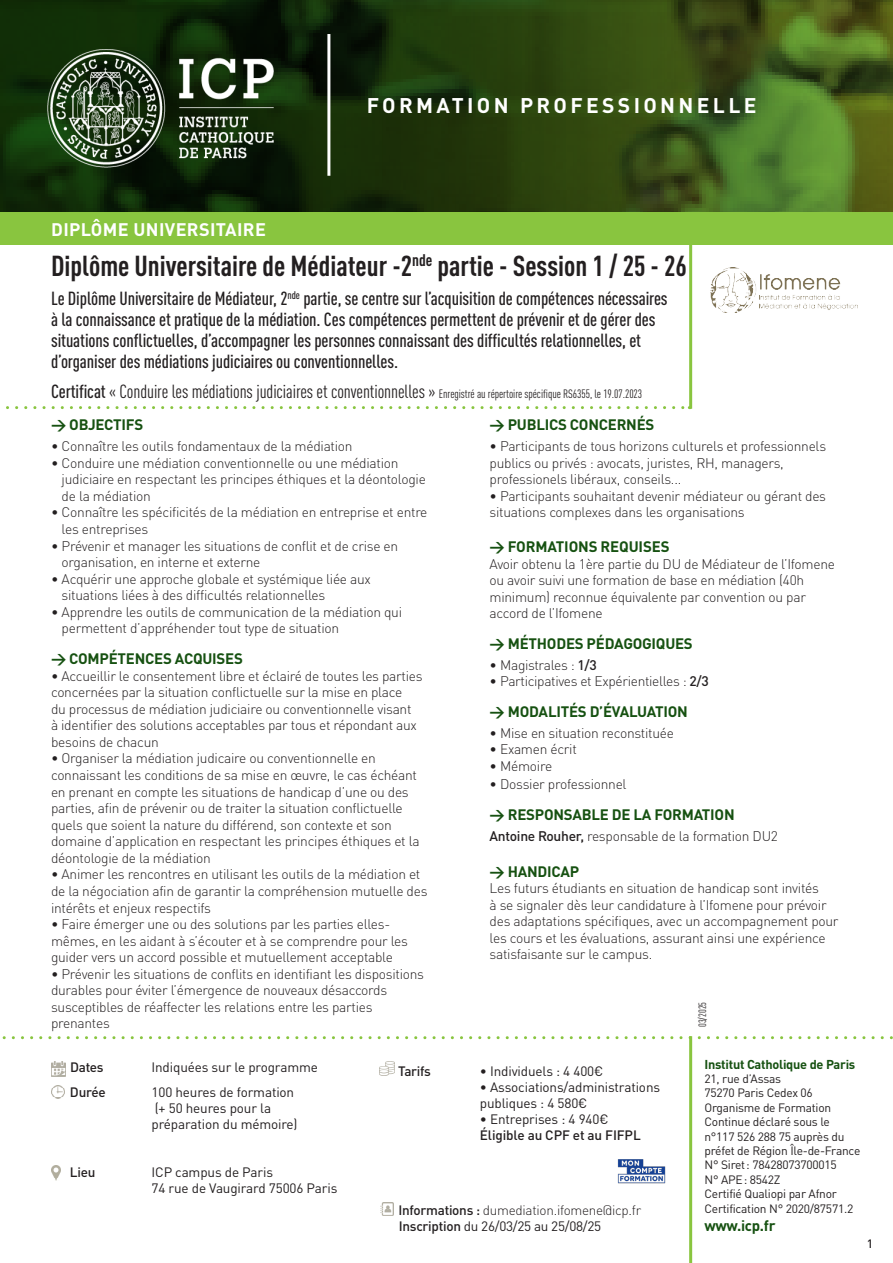
<style>
.page{position:relative;width:893px;height:1263px;background:#fff}
.page>*{position:absolute;margin:0;border:0;box-sizing:border-box;transform-origin:0 0}
.FC_titre_formation{font:700 condensed 28.5px "DINOT";color:#231f20}
.t1{font:700 21px "DINOT";letter-spacing:.16em;color:#fff}
.FC_titre_formation-2{font:500 condensed 18.75px/21px "DINOT";letter-spacing:-.005em;color:#231f20}
.FC_titre_formation-3{font:condensed 18.75px "DINOT";letter-spacing:-.005em;color:#231f20}
.t2{font:700 18px "DINOT";letter-spacing:.02em;color:#fff}
.FC_titre{font:700 15px "DINOT";letter-spacing:-.015em;color:#165111}
.txt_courant_FC{font:700 15px "DINOT";letter-spacing:-.01em;color:#165111}
.FC_titre-2{font:300 13.8px/16.5px "DINOT";letter-spacing:-.02em;color:#231f20}
.txt_courant_FC-2{font:300 13.8px/16.5px "DINOT";letter-spacing:-.02em;color:#231f20}
.Infos_pratiques{font:13.5px/16.2px "DINOT";letter-spacing:-.01em;color:#231f20}
.Infos_pratiques-2{font:300 13.5px/16.2px "DINOT";letter-spacing:-.02em;color:#231f20}
.Infos_pratiques-3{font:500 13.5px/16.2px "DINOT";letter-spacing:-.02em;color:#231f20}
.txt_courant_FC-3{font:700 12.75px "DINOT";letter-spacing:-.02em;color:#165111}
.txt_courant_FC-4{font:12px/14.4px "DINOT";letter-spacing:-.02em;color:#231f20}
.Les_Plus{font:500 12px "DINOT";color:#231f20}
.t3{font:condensed 10.5px "DINOT";color:#231f20}
.s1{font-weight:500}
.s2{font-size:12px}
.s3{font-weight:400}
</style>
<div class="page">
<img style="left:0;top:0;width:893px;height:213px">
<div style="left:0;top:213px;width:893px;height:32px;background:#89c53f"></div>
<hr style="left:689px;top:230px;width:3px;height:179px;background:#89c53f">
<img style="left:48px;top:50px;width:225px;height:117px">
<svg style="left:6px;top:406px;width:683px;height:3px"></svg>
<svg style="left:2px;top:1036px;width:891px;height:3px"></svg>
<img style="left:51px;top:1061px;width:15px;height:14px">
<svg style="left:51px;top:1075px;width:15px;height:1px"></svg>
<img style="left:51px;top:1085px;width:14px;height:13px">
<img style="left:51px;top:1165px;width:10px;height:14px">
<hr style="left:327px;top:34px;width:3px;height:142px;background:#fff">
<img style="left:379px;top:1061px;width:15px;height:14px">
<svg style="left:381px;top:1202px;width:12px;height:13px"></svg>
<img style="left:617px;top:1159px;width:49px;height:25px">
<hr style="left:689px;top:1036px;width:3px;height:227px;background:#89c53f">
<img style="left:711px;top:268px;width:146px;height:45px">
<p class="t1" style="left:367px;top:92px;width:391px">FORMATION PROFESSIONNELLE</p>
<p class="t2" style="left:51px;top:218px;width:216px">DIPLÔME UNIVERSITAIRE</p>
<p class="FC_titre_formation" style="left:51px;top:248px;width:637px">Diplôme Universitaire de Médiateur -2<sup>nde</sup> partie - Session 1 / 25 - 26</p>
<p class="FC_titre_formation-2" style="left:51px;top:288px;width:618px">Le Diplôme Universitaire de Médiateur, 2<sup>nde</sup> partie, se centre sur l’acquisition de compétences nécessaires à la connaissance et pratique de la médiation. Ces compétences permettent de prévenir et de gérer des situations conflictuelles, d’accompagner les personnes connaissant des difficultés relationnelles, et d’organiser des médiations judiciaires ou conventionnelles.</p>
<p class="FC_titre_formation-3" style="left:51px;top:380px;width:593px"><span class="s1">Certificat</span> « Conduire les médiations judiciaires et conventionnelles » <span class="s2">Enregistré au répertoire spécifique RS6355, le 19.07.2023</span></p>
<p class="FC_titre" style="left:51px;top:415px;width:94px">→ OBJECTIFS</p>
<p class="FC_titre-2" style="left:51px;top:438px;width:303px">• Connaître les outils fondamentaux de la médiation</p>
<p class="FC_titre-2" style="left:62px;top:454px;width:366px;text-indent:-11px">• Conduire une médiation conventionnelle ou une médiation judiciaire en respectant les principes éthiques et la déontologie de la médiation</p>
<p class="FC_titre-2" style="left:62px;top:504px;width:367px;text-indent:-11px">• Connaître les spécificités de la médiation en entreprise et entre les entreprises</p>
<p class="FC_titre-2" style="left:62px;top:537px;width:338px;text-indent:-11px">• Prévenir et manager les situations de conflit et de crise en organisation, en interne et externe</p>
<p class="FC_titre-2" style="left:62px;top:570px;width:311px;text-indent:-11px">• Acquérir une approche globale et systémique liée aux situations liées à des difficultés relationnelles</p>
<p class="FC_titre-2" style="left:62px;top:603px;width:342px;text-indent:-11px">• Apprendre les outils de communication de la médiation qui permettent d’appréhender tout type de situation</p>
<p class="FC_titre" style="left:51px;top:649px;width:193px">→ COMPÉTENCES ACQUISES</p>
<p class="FC_titre-2" style="left:51px;top:667px;width:373px">• Accueillir le consentement libre et éclairé de toutes les parties concernées par la situation conflictuelle sur la mise en place<br>du processus de médiation judiciaire ou conventionnelle visant<br>à identifier des solutions acceptables par tous et répondant aux besoins de chacun</p>
<p class="FC_titre-2" style="left:51px;top:750px;width:370px">• Organiser la médiation judicaire ou conventionnelle en connaissant les conditions de sa mise en œuvre, le cas échéant en prenant en compte les situations de handicap d’une ou des parties, afin de prévenir ou de traiter la situation conflictuelle quels que soient la nature du différend, son contexte et son domaine d’application en respectant les principes éthiques et la déontologie de la médiation</p>
<p class="FC_titre-2" style="left:51px;top:866px;width:378px">• Animer les rencontres en utilisant les outils de la médiation et de la négociation afin de garantir la compréhension mutuelle des intérêts et enjeux respectifs</p>
<p class="FC_titre-2" style="left:51px;top:916px;width:359px">• Faire émerger une ou des solutions par les parties elles&shy;mêmes, en les aidant à s’écouter et à se comprendre pour les guider vers un accord possible et mutuellement acceptable</p>
<p class="FC_titre-2" style="left:51px;top:965px;width:374px">• Prévenir les situations de conflits en identifiant les dispositions durables pour éviter l’émergence de nouveaux désaccords susceptibles de réaffecter les relations entre les parties prenantes</p>
<p class="FC_titre" style="left:490px;top:415px;width:166px">→ PUBLICS CONCERNÉS</p>
<p class="txt_courant_FC-2" style="left:490px;top:438px;width:338px">• Participants de tous horizons culturels et professionnels publics ou privés : avocats, juristes, RH, managers, professionels libéraux, conseils...</p>
<p class="txt_courant_FC-2" style="left:490px;top:487px;width:338px">• Participants souhaitant devenir médiateur ou gérant des situations complexes dans les organisations</p>
<p class="txt_courant_FC" style="left:490px;top:537px;width:181px">→ FORMATIONS REQUISES</p>
<p class="txt_courant_FC-2" style="left:490px;top:555px;width:347px">Avoir obtenu la 1ère partie du DU de Médiateur de l’Ifomene ou avoir suivi une formation de base en médiation (40h minimum) reconnue équivalente par convention ou par accord de l’Ifomene</p>
<p class="FC_titre" style="left:490px;top:634px;width:205px">→ MÉTHODES PÉDAGOGIQUES</p>
<p class="FC_titre-2" style="left:490px;top:656px;width:109px">• Magistrales : <span class="s1">1/3</span></p>
<p class="FC_titre-2" style="left:490px;top:673px;width:221px">• Participatives et Expérientielles : <span class="s1">2/3</span></p>
<p class="FC_titre" style="left:490px;top:702px;width:200px">→ MODALITÉS D’ÉVALUATION</p>
<p class="FC_titre-2" style="left:490px;top:724px;width:186px">• Mise en situation reconstituée</p>
<p class="FC_titre-2" style="left:490px;top:741px;width:89px">• Examen écrit</p>
<p class="FC_titre-2" style="left:490px;top:758px;width:64px">• Mémoire</p>
<p class="FC_titre-2" style="left:490px;top:776px;width:139px">• Dossier professionnel</p>
<p class="FC_titre" style="left:490px;top:804px;width:247px">→ RESPONSABLE DE LA FORMATION</p>
<p class="txt_courant_FC-2" style="left:490px;top:827px;width:290px"><span class="s1">Antoine Rouher,</span> responsable de la formation DU2</p>
<p class="txt_courant_FC" style="left:490px;top:861px;width:91px">→ HANDICAP</p>
<p class="txt_courant_FC-2" style="left:490px;top:880px;width:351px">Les futurs étudiants en situation de handicap sont invités<br>à se signaler dès leur candidature à l’Ifomene pour prévoir des adaptations spécifiques, avec un accompagnement pour les cours et les évaluations, assurant ainsi une expérience satisfaisante sur le campus.</p>
<p class="t3" style="left:696px;top:1027px;width:27px;rotate:-90deg">03/2025</p>
<p class="Infos_pratiques-3" style="left:70px;top:1059px;width:35px">Dates</p>
<p class="Infos_pratiques" style="left:152px;top:1059px;width:168px">Indiquées sur le programme</p>
<p class="Infos_pratiques-3" style="left:70px;top:1083px;width:37px">Durée</p>
<p class="Infos_pratiques" style="left:152px;top:1083px;width:148px">100 heures de formation (+ 50 heures pour la préparation du mémoire)</p>
<p class="Infos_pratiques-3" style="left:70px;top:1163px;width:27px">Lieu</p>
<p class="Infos_pratiques" style="left:152px;top:1163px;width:187px">ICP campus de Paris<br>74 rue de Vaugirard 75006 Paris</p>
<p class="Infos_pratiques-3" style="left:398px;top:1062px;width:34px">Tarifs</p>
<p class="Infos_pratiques" style="left:480px;top:1062px;width:125px">• Individuels : 4 400€</p>
<p class="Infos_pratiques" style="left:480px;top:1078px;width:182px">• Associations/administrations publiques : 4 580€</p>
<p class="Infos_pratiques-3" style="left:480px;top:1111px;width:162px"><span class="s3">• Entreprises : 4 940€<br></span>Éligible au CPF et au FIFPL</p>
<p class="Infos_pratiques-2" style="left:398px;top:1202px;width:244px"><span class="s1">Informations :</span> dumediation.ifomene@icp.fr<br><span class="s1">Inscription</span> <span class="s3">du 26/03/25 au 25/08/25</span></p>
<p class="txt_courant_FC-3" style="left:704px;top:1056px;width:152px">Institut Catholique de Paris</p>
<p class="txt_courant_FC-4" style="left:704px;top:1071px;width:110px">21, rue d’Assas<br>75270 Paris Cedex 06</p>
<p class="txt_courant_FC-4" style="left:704px;top:1100px;width:157px">Organisme de Formation<br>Continue déclaré sous le n°117 526 288 75 auprès du préfet de Région Île-de-France</p>
<p class="txt_courant_FC-4" style="left:704px;top:1158px;width:134px">N° Siret: 78428073700015</p>
<p class="txt_courant_FC-4" style="left:704px;top:1172px;width:78px">N° APE: 8542Z</p>
<p class="txt_courant_FC-4" style="left:704px;top:1186px;width:150px">Certifié Qualiopi par Afnor<br>Certification N° 2020/87571.2</p>
<p class="txt_courant_FC" style="left:704px;top:1215px;width:73px">www.icp.fr</p>
<p class="Les_Plus" style="left:867px;top:1236px;width:8px">1</p>
</div>
